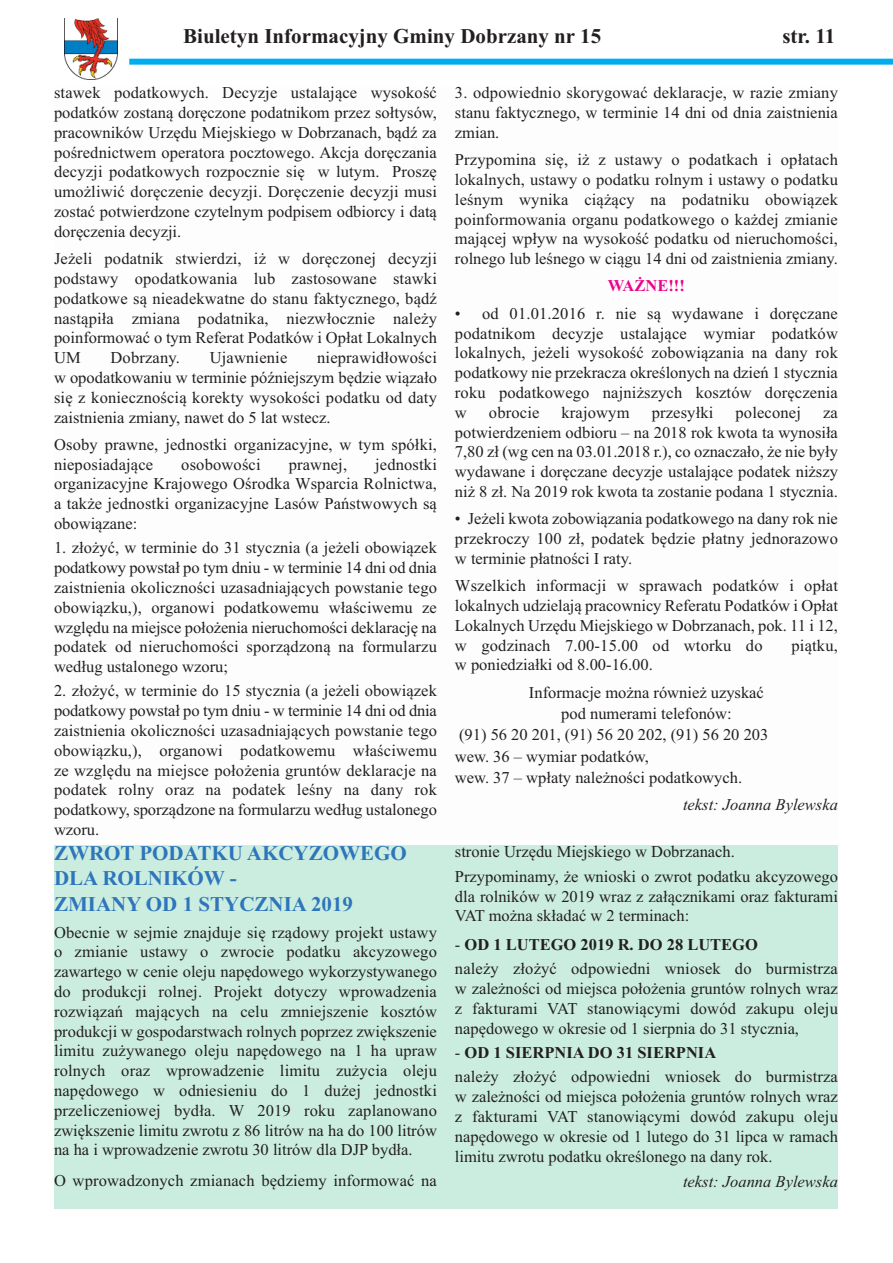
<style>
.page{position:relative;width:893px;height:1263px;background:#fff}
.page>*{position:absolute;margin:0;border:0;box-sizing:border-box;transform-origin:0 0}
.t1{font:700 21px/25.2px "Times New Roman";color:#2e75bb}
.t2{font:700 21px "Times New Roman";color:#231f20}
.t3{font:16.5px/19.8px "Times New Roman";color:#231f20;text-align:justify}
.t4{font:italic 16.5px "Times New Roman";color:#231f20}
.t5{font:700 16.5px "Times New Roman";color:#ed028c}
.s1{font-weight:700}
</style>
<div class="page">
<div style="left:129px;top:59px;width:764px;height:6px;background:#00aeef"></div>
<img style="left:64px;top:19px;width:53px;height:60px">
<div style="left:54px;top:846px;width:784px;height:363px;background:#cbeddf"></div>
<p class="t2" style="left:183px;top:23px;width:419px">Biuletyn Informacyjny Gminy Dobrzany nr 15</p>
<p class="t2" style="left:782px;top:23px;width:54px">str. 11</p>
<p class="t3" style="left:54px;top:83px;width:384px">stawek podatkowych. Decyzje ustalające wysokość podatków zostaną doręczone podatnikom przez sołtysów, pracowników Urzędu Miejskiego w Dobrzanach, bądź za pośrednictwem operatora pocztowego. Akcja doręczania decyzji podatkowych rozpocznie się w lutym. Proszę umożliwić doręczenie decyzji. Doręczenie decyzji musi zostać potwierdzone czytelnym podpisem odbiorcy i datą doręczenia decyzji.</p>
<p class="t3" style="left:54px;top:248px;width:384px">Jeżeli podatnik stwierdzi, iż w doręczonej decyzji podstawy opodatkowania lub zastosowane stawki podatkowe są nieadekwatne do stanu faktycznego, bądź nastąpiła zmiana podatnika, niezwłocznie należy poinformować o tym Referat Podatków i Opłat Lokalnych UM</p>
<p class="t3" style="left:455px;top:83px;width:384px">3. odpowiednio skorygować deklaracje, w razie zmiany stanu faktycznego, w terminie 14 dni od dnia zaistnienia zmian.</p>
<p class="t3" style="left:455px;top:149px;width:384px">Przypomina się, iż z ustawy o podatkach i opłatach lokalnych, ustawy o podatku rolnym i ustawy o podatku leśnym wynika ciążący na podatniku obowiązek poinformowania organu podatkowego o każdej zmianie mającej wpływ na wysokość podatku od nieruchomości, rolnego lub leśnego w ciągu 14 dni od zaistnienia zmiany.</p>
<p class="t5" style="left:608px;top:276px;width:78px">WAŻNE!!!</p>
<p class="t3" style="left:455px;top:303px;width:384px">• od 01.01.2016 r. nie są wydawane i doręczane podatnikom decyzje ustalające wymiar podatków lokalnych, jeżeli wysokość zobowiązania na dany rok podatkowy nie przekracza określonych na dzień 1 stycznia roku podatkowego najniższych kosztów doręczenia w</p>
<p class="t3" style="left:111px;top:347px;width:71px">Dobrzany.</p>
<p class="t3" style="left:210px;top:347px;width:79px">Ujawnienie</p>
<p class="t3" style="left:54px;top:347px;width:384px;text-indent:263px">nieprawidłowości w opodatkowaniu w terminie późniejszym będzie wiązało się z koniecznością korekty wysokości podatku od daty zaistnienia zmiany, nawet do 5 lat wstecz.</p>
<p class="t3" style="left:54px;top:434px;width:384px">Osoby prawne, jednostki organizacyjne, w tym spółki, nieposiadające</p>
<p class="t3" style="left:489px;top:402px;width:52px">obrocie</p>
<p class="t3" style="left:561px;top:402px;width:70px">krajowym</p>
<p class="t3" style="left:652px;top:402px;width:63px">przesyłki</p>
<p class="t3" style="left:735px;top:402px;width:67px">poleconej</p>
<p class="t3" style="left:455px;top:402px;width:384px;text-indent:368px">za potwierdzeniem odbioru – na 2018 rok kwota ta wynosiła 7,80 zł (wg cen na 03.01.2018 r.), co oznaczało, że nie były wydawane i doręczane decyzje ustalające podatek niższy niż 8 zł. Na 2019 rok kwota ta zostanie podana 1 stycznia.</p>
<p class="t3" style="left:455px;top:509px;width:384px">• Jeżeli kwota zobowiązania podatkowego na dany rok nie przekroczy 100 zł, podatek będzie płatny jednorazowo w terminie płatności I raty.</p>
<p class="t3" style="left:455px;top:575px;width:384px">Wszelkich informacji w sprawach podatków i opłat lokalnych udzielają pracownicy Referatu Podatków i Opłat Lokalnych Urzędu Miejskiego w Dobrzanach, pok. 11 i 12, w godzinach 7.00-15.00 od wtorku do</p>
<p class="t3" style="left:54px;top:454px;width:384px;text-indent:321px">jednostki organizacyjne Krajowego Ośrodka Wsparcia Rolnictwa, a także jednostki organizacyjne Lasów Państwowych są obowiązane:</p>
<p class="t3" style="left:54px;top:538px;width:384px">1. złożyć, w terminie do 31 stycznia (a jeżeli obowiązek podatkowy powstał po tym dniu - w terminie 14 dni od dnia zaistnienia okoliczności uzasadniających powstanie tego obowiązku,), organowi podatkowemu właściwemu ze względu na miejsce położenia nieruchomości deklarację na podatek od nieruchomości sporządzoną na formularzu według ustalonego wzoru;</p>
<p class="t3" style="left:54px;top:681px;width:384px">2. złożyć, w terminie do 15 stycznia (a jeżeli obowiązek podatkowy powstał po tym dniu - w terminie 14 dni od dnia zaistnienia okoliczności uzasadniających powstanie tego obowiązku,), organowi podatkowemu właściwemu ze względu na miejsce położenia gruntów deklaracje na podatek rolny oraz na podatek leśny na dany rok podatkowy, sporządzone na formularzu według ustalonego wzoru.</p>
<p class="t3" style="left:181px;top:454px;width:81px">osobowości</p>
<p class="t3" style="left:289px;top:454px;width:60px">prawnej,</p>
<p class="t3" style="left:791px;top:635px;width:48px">piątku,</p>
<p class="t3" style="left:529px;top:651px;width:237px;line-height:27.3px;text-indent:-74px">w poniedziałki od 8.00-16.00.<br>Informacje można również uzyskać</p>
<p class="t3" style="left:455px;top:703px;width:315px;line-height:21.3px;text-align:left;text-indent:106px">pod numerami telefonów:<br>(91) 56 20 201, (91) 56 20 202, (91) 56 20 203 wew. 36 – wymiar podatków,<br>wew. 37 – wpłaty należności podatkowych.</p>
<p class="t4" style="left:683px;top:795px;width:156px">tekst: Joanna Bylewska</p>
<p class="t1" style="left:54px;top:840px;width:354px">ZWROT PODATKU AKCYZOWEGO<br>DLA ROLNIKÓW -<br>ZMIANY OD 1 STYCZNIA 2019</p>
<p class="t3" style="left:54px;top:922px;width:384px">Obecnie w sejmie znajduje się rządowy projekt ustawy o zmianie ustawy o zwrocie podatku akcyzowego zawartego w cenie oleju napędowego wykorzystywanego do produkcji rolnej. Projekt dotyczy wprowadzenia rozwiązań mających na celu zmniejszenie kosztów produkcji w gospodarstwach rolnych poprzez zwiększenie limitu zużywanego oleju napędowego na 1 ha upraw rolnych oraz wprowadzenie limitu zużycia oleju napędowego w odniesieniu do 1 dużej jednostki przeliczeniowej bydła. W 2019 roku zaplanowano zwiększenie limitu zwrotu z 86 litrów na ha do 100 litrów na ha i wprowadzenie zwrotu 30 litrów dla DJP bydła.</p>
<p class="t3" style="left:54px;top:1170px;width:384px">O wprowadzonych zmianach będziemy informować na</p>
<p class="t3" style="left:455px;top:839px;width:384px;line-height:24.3px">stronie Urzędu Miejskiego w Dobrzanach.<br>Przypominamy, że wnioski o zwrot podatku akcyzowego</p>
<p class="t3" style="left:455px;top:886px;width:384px">dla rolników w 2019 wraz z załącznikami oraz fakturami<br>VAT można składać w 2 terminach:</p>
<p class="t3" style="left:455px;top:932px;width:384px;line-height:24.3px">- <span class="s1">OD 1 LUTEGO 2019 R. DO 28 LUTEGO<br></span>należy złożyć odpowiedni wniosek do burmistrza</p>
<p class="t3" style="left:455px;top:979px;width:384px">w zależności od miejsca położenia gruntów rolnych wraz z fakturami VAT stanowiącymi dowód zakupu oleju napędowego w okresie od 1 sierpnia do 31 stycznia,</p>
<p class="t3" style="left:455px;top:1040px;width:384px;line-height:24.3px">- <span class="s1">OD 1 SIERPNIA DO 31 SIERPNIA<br></span>należy złożyć odpowiedni wniosek do burmistrza</p>
<p class="t3" style="left:455px;top:1087px;width:384px">w zależności od miejsca położenia gruntów rolnych wraz z fakturami VAT stanowiącymi dowód zakupu oleju napędowego w okresie od 1 lutego do 31 lipca w ramach limitu zwrotu podatku określonego na dany rok.</p>
<p class="t4" style="left:683px;top:1171px;width:156px">tekst: Joanna Bylewska</p>
</div>
